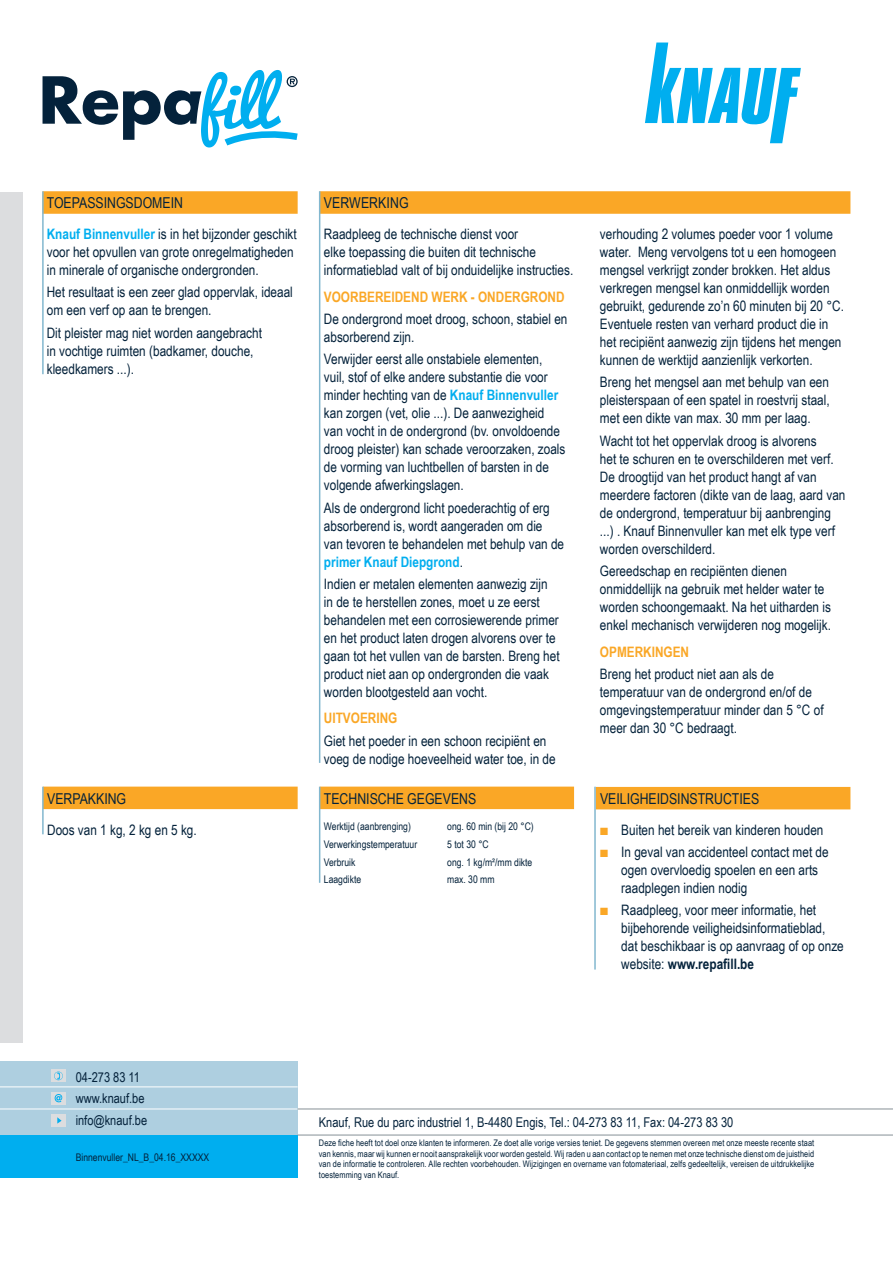
<style>
.page{position:relative;width:893px;height:1263px;background:#fff}
.page>*{position:absolute;margin:0;border:0;box-sizing:border-box;transform-origin:0 0}
.t1{font:15px "Arial Narrow";color:#04223b}
.t2{font:14.4px/18px "Arial Narrow";color:#04223b}
.t3{font:700 14.4px "Arial Narrow";color:#faa726}
.t4{font:13.5px/21.5px "Arial Narrow";color:#04223b}
.t5{font:10.5px "Arial Narrow";color:#04223b}
.t6{font:9px/10.5px "Arial Narrow";letter-spacing:.01em;color:#04223b;text-align:justify}
.s1{font-weight:700;color:#00aeef}
.s2{color:#faa726}
.s3{font-weight:700}
</style>
<div class="page">
<div style="left:0;top:192px;width:22px;height:850px;background:#dcdddf"></div>
<div style="left:0;top:1061px;width:298px;height:74px;background:#aecfe0"></div>
<div style="left:0;top:1135px;width:298px;height:43px;background:#00aeef"></div>
<hr style="left:0;top:1108px;width:298px;height:1px;background:#fff">
<hr style="left:0;top:1086px;width:298px;height:1px;background:#fff">
<hr style="left:298px;top:1108px;width:595px;height:1px;background:#869096">
<hr style="left:298px;top:1135px;width:595px;height:1px;background:#869096">
<div style="left:51px;top:1114px;width:15px;height:13px;background:#dcdddf"></div>
<svg style="left:57px;top:1117px;width:5px;height:6px"></svg>
<div style="left:51px;top:1092px;width:15px;height:12px;background:#dcdddf"></div>
<svg style="left:55px;top:1094px;width:7px;height:8px"></svg>
<div style="left:51px;top:1069px;width:15px;height:13px;background:#dcdddf"></div>
<svg style="left:54px;top:1071px;width:9px;height:9px"></svg>
<svg style="left:43px;top:70px;width:255px;height:77px"></svg>
<svg style="left:645px;top:43px;width:156px;height:100px"></svg>
<div style="left:43px;top:191px;width:255px;height:23px;background:#faa726"></div>
<div style="left:596px;top:787px;width:254px;height:22px;background:#faa726"></div>
<div style="left:320px;top:191px;width:530px;height:23px;background:#faa726"></div>
<div style="left:43px;top:787px;width:255px;height:22px;background:#faa726"></div>
<div style="left:320px;top:787px;width:254px;height:22px;background:#faa726"></div>
<hr style="left:42px;top:191px;width:2px;height:183px;background:#82b7cf">
<hr style="left:594px;top:787px;width:2px;height:182px;background:#82b7cf">
<hr style="left:319px;top:191px;width:1px;height:572px;background:#82b7cf">
<hr style="left:42px;top:787px;width:2px;height:47px;background:#82b7cf">
<hr style="left:319px;top:787px;width:1px;height:96px;background:#82b7cf">
<p class="t1" style="left:47px;top:192px;width:138px">TOEPASSINGSDOMEIN</p>
<p class="t2" style="left:47px;top:225px;width:252px"><span class="s1">Knauf Binnenvuller</span> is in het bijzonder geschikt voor het opvullen van grote onregelmatigheden in minerale of organische ondergronden.</p>
<p class="t2" style="left:47px;top:283px;width:248px">Het resultaat is een zeer glad oppervlak, ideaal om een verf op aan te brengen.</p>
<p class="t2" style="left:47px;top:323px;width:217px">Dit pleister mag niet worden aangebracht in vochtige ruimten (badkamer, douche, kleedkamers ...).</p>
<p class="t1" style="left:47px;top:787px;width:81px">VERPAKKING</p>
<p class="t2" style="left:47px;top:820px;width:151px">Doos van 1 kg, 2 kg en 5 kg.</p>
<p class="t1" style="left:324px;top:192px;width:86px">VERWERKING</p>
<p class="t2" style="left:324px;top:225px;width:251px">Raadpleeg de technische dienst voor<br>elke toepassing die buiten dit technische informatieblad valt of bij onduidelijke instructies.</p>
<p class="t3" style="left:324px;top:286px;width:242px">VOORBEREIDEND WERK - ONDERGROND</p>
<p class="t2" style="left:324px;top:309px;width:245px">De ondergrond moet droog, schoon, stabiel en absorberend zijn.</p>
<p class="t2" style="left:324px;top:350px;width:243px">Verwijder eerst alle onstabiele elementen, vuil, stof of elke andere substantie die voor minder hechting van de <span class="s1">Knauf Binnenvuller </span>kan zorgen (vet, olie ...). De aanwezigheid van vocht in de ondergrond (bv. onvoldoende droog pleister) kan schade veroorzaken, zoals de vorming van luchtbellen of barsten in de volgende afwerkingslagen.</p>
<p class="t2" style="left:324px;top:498px;width:242px">Als de ondergrond licht poederachtig of erg absorberend is, wordt aangeraden om die van tevoren te behandelen met behulp van de <span class="s1">primer Knauf Diepgrond</span>.</p>
<p class="t2" style="left:324px;top:574px;width:237px">Indien er metalen elementen aanwezig zijn in de te herstellen zones, moet u ze eerst behandelen met een corrosiewerende primer en het product laten drogen alvorens over te gaan tot het vullen van de barsten. Breng het product niet aan op ondergronden die vaak worden blootgesteld aan vocht.</p>
<p class="t3" style="left:324px;top:707px;width:75px">UITVOERING</p>
<p class="t2" style="left:324px;top:731px;width:233px">Giet het poeder in een schoon recipiënt en voeg de nodige hoeveelheid water toe, in de</p>
<p class="t1" style="left:324px;top:787px;width:154px">TECHNISCHE GEGEVENS</p>
<p class="t5" style="left:324px;top:819px;width:88px">Werktijd (aanbrenging)</p>
<p class="t5" style="left:447px;top:819px;width:88px">ong. 60 min (bij 20 °C)</p>
<p class="t5" style="left:324px;top:836px;width:95px">Verwerkingstemperatuur</p>
<p class="t5" style="left:447px;top:836px;width:43px">5 tot 30 °C</p>
<p class="t5" style="left:324px;top:854px;width:33px">Verbruik</p>
<p class="t5" style="left:447px;top:854px;width:87px">ong. 1 kg/m²/mm dikte</p>
<p class="t5" style="left:324px;top:872px;width:39px">Laagdikte</p>
<p class="t5" style="left:447px;top:872px;width:49px">max. 30 mm</p>
<p class="t2" style="left:600px;top:225px;width:246px">verhouding 2 volumes poeder voor 1 volume water. Meng vervolgens tot u een homogeen mengsel verkrijgt zonder brokken. Het aldus verkregen mengsel kan onmiddellijk worden gebruikt, gedurende zo’n 60 minuten bij 20 °C.<br>Eventuele resten van verhard product die in het recipiënt aanwezig zijn tijdens het mengen kunnen de werktijd aanzienlijk verkorten.</p>
<p class="t2" style="left:600px;top:373px;width:231px;text-align:justify">Breng het mengsel aan met behulp van een pleisterspaan of een spatel in roestvrij staal, met een dikte van max. 30 mm per laag.</p>
<p class="t2" style="left:600px;top:431px;width:247px">Wacht tot het oppervlak droog is alvorens<br>het te schuren en te overschilderen met verf.<br>De droogtijd van het product hangt af van meerdere factoren (dikte van de laag, aard van de ondergrond, temperatuur bij aanbrenging ...) . Knauf Binnenvuller kan met elk type verf worden overschilderd.</p>
<p class="t2" style="left:600px;top:561px;width:233px">Gereedschap en recipiënten dienen onmiddellijk na gebruik met helder water te worden schoongemaakt. Na het uitharden is enkel mechanisch verwijderen nog mogelijk.</p>
<p class="t3" style="left:600px;top:640px;width:91px">OPMERKINGEN</p>
<p class="t2" style="left:600px;top:664px;width:225px">Breng het product niet aan als de temperatuur van de ondergrond en/of de omgevingstemperatuur minder dan 5 °C of meer dan 30 °C bedraagt.</p>
<p class="t1" style="left:600px;top:788px;width:161px">VEILIGHEIDSINSTRUCTIES</p>
<p class="t2" style="left:600px;top:820px;width:225px"><span class="s2">■</span> Buiten het bereik van kinderen houden</p>
<p class="t2" style="left:621px;top:842px;width:209px;text-indent:-21px"><span class="s2">■</span> In geval van accidenteel contact met de ogen overvloedig spoelen en een arts raadplegen indien nodig</p>
<p class="t2" style="left:621px;top:901px;width:224px;text-indent:-21px"><span class="s2">■</span> Raadpleeg, voor meer informatie, het bijbehorende veiligheidsinformatieblad, dat beschikbaar is op aanvraag of op onze website: <span class="s3">www.repafill.be</span></p>
<p class="t4" style="left:76px;top:1065px;width:73px">04-273 83 11 www.knauf.be info@knauf.be</p>
<p class="t5" style="left:76px;top:1149px;width:135px">Binnenvuller_NL_B_04.16_XXXXX</p>
<p class="t4" style="left:319px;top:1111px;width:416px">Knauf, Rue du parc industriel 1, B-4480 Engis, Tel.: 04-273 83 11, Fax: 04-273 83 30</p>
<p class="t6" style="left:319px;top:1138px;width:497px">Deze fiche heeft tot doel onze klanten te informeren. Ze doet alle vorige versies teniet. De gegevens stemmen overeen met onze meeste recente staat van kennis, maar wij kunnen er nooit aansprakelijk voor worden gesteld. Wij raden u aan contact op te nemen met onze technische dienst om de juistheid van de informatie te controleren. Alle rechten voorbehouden. Wijzigingen en overname van fotomateriaal, zelfs gedeeltelijk, vereisen de uitdrukkelijke toestemming van Knauf.</p>
</div>
